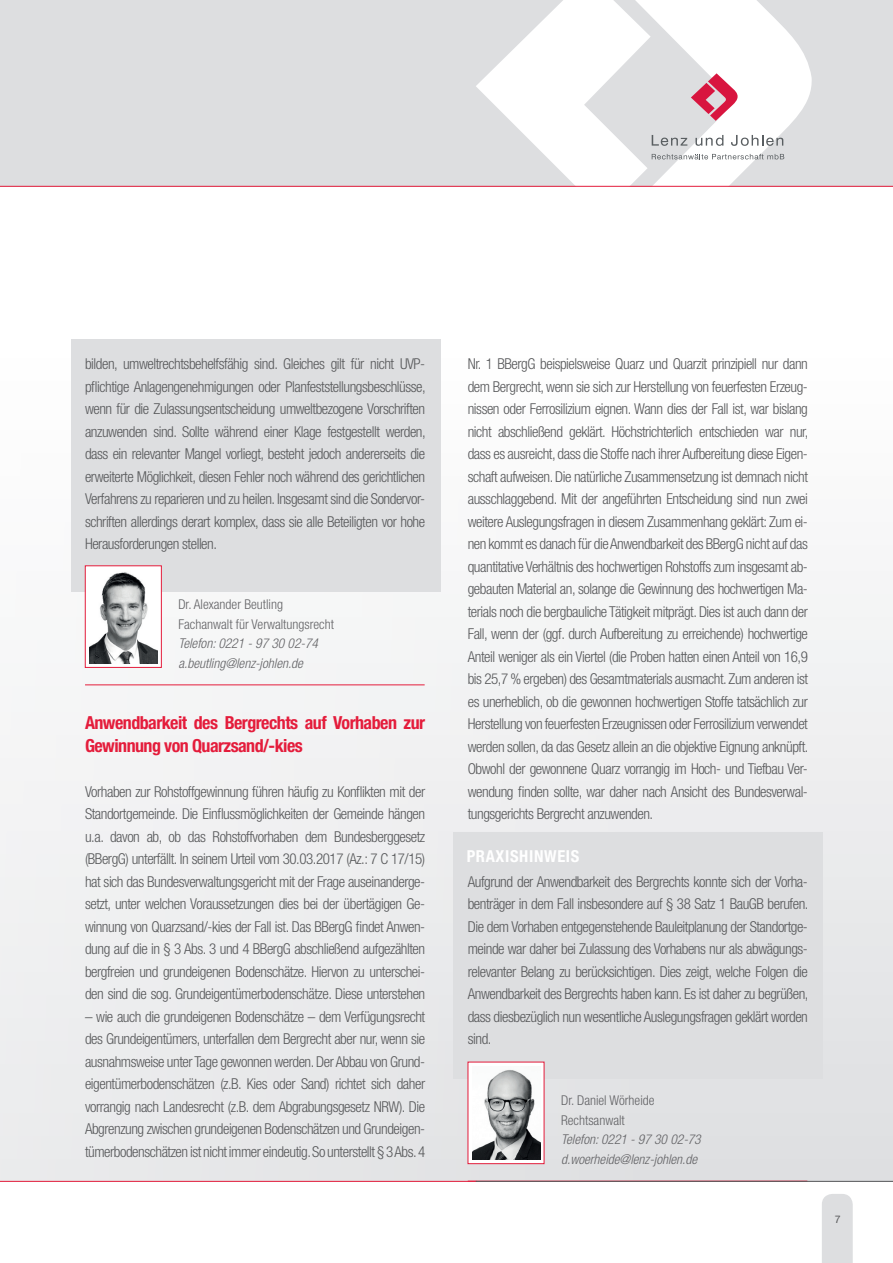
<style>
.page{position:relative;width:893px;height:1263px;background:#fff}
.page>*{position:absolute;margin:0;border:0;box-sizing:border-box;transform-origin:0 0}
.t1{font:700 condensed 18px/22.5px "Helvetica Neue LT Std";letter-spacing:-.03em;color:#e41c3b}
.t2{font:700 condensed 16.5px "Helvetica Neue LT Std";letter-spacing:.04em;color:#fff}
.t3{font:300 condensed 15px/22.5px "Helvetica Neue LT Std";letter-spacing:-.03em;color:#57585a;text-align:justify}
.t4{font:italic 300 condensed 13.5px/19.5px "Helvetica Neue LT Std";color:#636366}
.t5{font:300 condensed 13.5px/19.5px "Helvetica Neue LT Std";color:#636366}
.t6{font:10.5px "Helvetica Neue LT Std";color:#57585a}
</style>
<div class="page">
<div style="left:0;top:0;width:893px;height:187px;background:#dddee0"></div>
<svg style="left:784px;top:28px;width:29px;height:158px"></svg>
<div style="left:0;top:344px;width:893px;height:837px;background:linear-gradient(to bottom,#fefefe,#e4e4e6)"></div>
<svg style="left:476px;top:0;width:308px;height:186px"></svg>
<div style="left:453px;top:832px;width:370px;height:247px;background:#dddee0"></div>
<div style="left:71px;top:339px;width:370px;height:252px;background:#dddee0"></div>
<hr style="left:85px;top:685px;width:340px;height:1px;background:#e41c3b">
<div style="left:85px;top:566px;width:77px;height:102px;background:#fff;border:1px solid #e41c3b"></div>
<img style="left:89px;top:572px;width:68px;height:91px">
<div style="left:468px;top:1062px;width:76px;height:102px;background:#fff"></div>
<img style="left:472px;top:1069px;width:68px;height:90px">
<hr style="left:0;top:1181px;width:477px;height:1px;background:#e41c3b">
<hr style="left:0;top:186px;width:893px;height:1px;background:#e41c3b">
<hr style="left:476px;top:1181px;width:417px;height:1px;background:#57585a">
<div style="left:822px;top:1194px;width:31px;height:69px;background:#dddee0"></div>
<p class="t3" style="left:85px;top:352px;width:342px">bilden, umweltrechtsbehelfsfähig sind. Gleiches gilt für nicht UVP&shy;pflichtige Anlagengenehmigungen oder Planfeststellungsbeschlüsse, wenn für die Zulassungsentscheidung umweltbezogene Vorschriften anzuwenden sind. Sollte während einer Klage festgestellt werden, dass ein relevanter Mangel vorliegt, besteht jedoch andererseits die erweiterte Möglichkeit, diesen Fehler noch während des gerichtlichen Verfahrens zu reparieren und zu heilen. Insgesamt sind die Sondervor&shy;schriften allerdings derart komplex, dass sie alle Beteiligten vor hohe Herausforderungen stellen.</p>
<p class="t5" style="left:178px;top:594px;width:157px">Dr. Alexander Beutling<br>Fachanwalt für Verwaltungsrecht</p>
<p class="t4" style="left:178px;top:634px;width:141px">Telefon: 0221 - 97 30 02-74 a.beutling@lenz-johlen.de</p>
<p class="t1" style="left:85px;top:711px;width:342px">Anwendbarkeit des Bergrechts auf Vorhaben zur<br>Gewinnung von Quarzsand/-kies</p>
<p class="t3" style="left:85px;top:780px;width:342px">Vorhaben zur Rohstoffgewinnung führen häufig zu Konflikten mit der Standortgemeinde. Die Einflussmöglichkeiten der Gemeinde hängen u.a. davon ab, ob das Rohstoffvorhaben dem Bundesberggesetz (BBergG) unterfällt. In seinem Urteil vom 30.03.2017 (Az.: 7 C 17/15) hat sich das Bundesverwaltungsgericht mit der Frage auseinanderge&shy;setzt, unter welchen Voraussetzungen dies bei der übertägigen Ge&shy;winnung von Quarzsand/-kies der Fall ist. Das BBergG findet Anwen&shy;dung auf die in § 3 Abs. 3 und 4 BBergG abschließend aufgezählten bergfreien und grundeigenen Bodenschätze. Hiervon zu unterschei&shy;den sind die sog. Grundeigentümerbodenschätze. Diese unterstehen</p>
<p class="t3" style="left:85px;top:1005px;width:342px">– wie auch die grundeigenen Bodenschätze – dem Verfügungsrecht des Grundeigentümers, unterfallen dem Bergrecht aber nur, wenn sie ausnahmsweise unter Tage gewonnen werden. Der Abbau von Grund&shy;eigentümerbodenschätzen (z.B. Kies oder Sand) richtet sich daher vorrangig nach Landesrecht (z.B. dem Abgrabungsgesetz NRW). Die Abgrenzung zwischen grundeigenen Bodenschätzen und Grundeigen&shy;tümerbodenschätzen ist nicht immer eindeutig. So unterstellt § 3 Abs. 4</p>
<p class="t3" style="left:468px;top:352px;width:342px">Nr. 1 BBergG beispielsweise Quarz und Quarzit prinzipiell nur dann dem Bergrecht, wenn sie sich zur Herstellung von feuerfesten Erzeug&shy;nissen oder Ferrosilizium eignen. Wann dies der Fall ist, war bislang nicht abschließend geklärt. Höchstrichterlich entschieden war nur, dass es ausreicht, dass die Stoffe nach ihrer Aufbereitung diese Eigen&shy;schaft aufweisen. Die natürliche Zusammensetzung ist demnach nicht ausschlaggebend. Mit der angeführten Entscheidung sind nun zwei weitere Auslegungsfragen in diesem Zusammenhang geklärt: Zum ei&shy;nen kommt es danach für die Anwendbarkeit des BBergG nicht auf das quantitative Verhältnis des hochwertigen Rohstoffs zum insgesamt ab&shy;gebauten Material an, solange die Gewinnung des hochwertigen Ma&shy;terials noch die bergbauliche Tätigkeit mitprägt. Dies ist auch dann der Fall, wenn der (ggf. durch Aufbereitung zu erreichende) hochwertige Anteil weniger als ein Viertel (die Proben hatten einen Anteil von 16,9 bis 25,7 % ergeben) des Gesamtmaterials ausmacht. Zum anderen ist es unerheblich, ob die gewonnen hochwertigen Stoffe tatsächlich zur Herstellung von feuerfesten Erzeugnissen oder Ferrosilizium verwendet werden sollen, da das Gesetz allein an die objektive Eignung anknüpft.<br>Obwohl der gewonnene Quarz vorrangig im Hoch- und Tiefbau Ver&shy;wendung finden sollte, war daher nach Ansicht des Bundesverwal&shy;tungsgerichts Bergrecht anzuwenden.</p>
<p class="t2" style="left:467px;top:846px;width:114px">PRAXISHINWEIS</p>
<p class="t3" style="left:468px;top:870px;width:342px">Aufgrund der Anwendbarkeit des Bergrechts konnte sich der Vorha&shy;benträger in dem Fall insbesondere auf § 38 Satz 1 BauGB berufen.<br>Die dem Vorhaben entgegenstehende Bauleitplanung der Standortge&shy;meinde war daher bei Zulassung des Vorhabens nur als abwägungs&shy;relevanter Belang zu berücksichtigen. Dies zeigt, welche Folgen die Anwendbarkeit des Bergrechts haben kann. Es ist daher zu begrüßen, dass diesbezüglich nun wesentliche Auslegungsfragen geklärt worden sind.</p>
<p class="t5" style="left:561px;top:1091px;width:95px">Dr. Daniel Wörheide<br>Rechtsanwalt</p>
<p class="t4" style="left:561px;top:1130px;width:141px">Telefon: 0221 - 97 30 02-73 d.woerheide@lenz-johlen.de</p>
<p class="t6" style="left:835px;top:1213px;width:7px">7</p>
</div>
